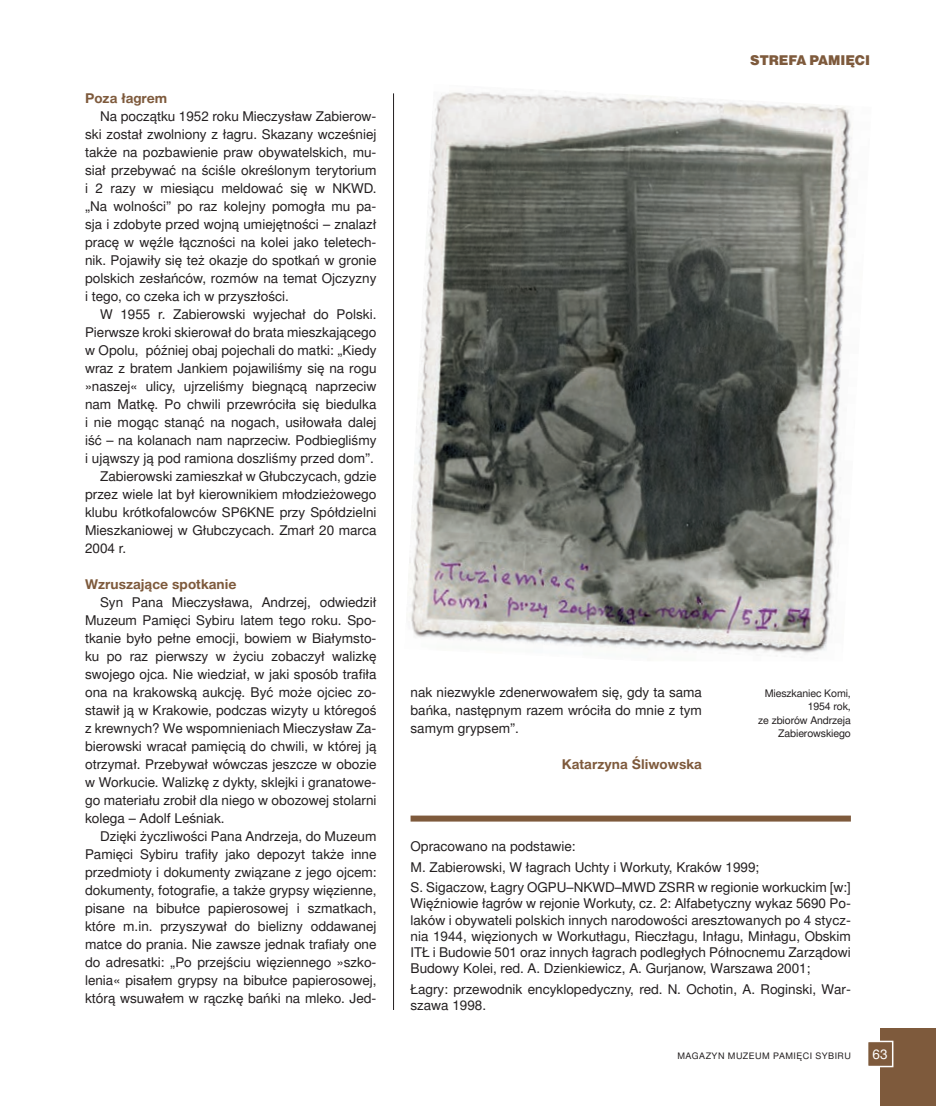
<style>
.page{position:relative;width:936px;height:1106px;background:#fff}
.page>*{position:absolute;margin:0;border:0;box-sizing:border-box;transform-origin:0 0}
.Art_Text{font:13.5px/18px "Switzer TTEFN";color:#231f20;text-align:justify}
.t1{font:700 13.5px "Switzer TTEFN";color:#7e5a3c}
.t2{font:13.5px "Switzer TTEFN Black";letter-spacing:-.005em;color:#7e5a3c}
.t3{font:13.5px "Switzer TTEFN";color:#fff}
.podpis_foto{font:10.5px/13.5px "Switzer TTEFN";letter-spacing:-.01em;color:#231f20;text-align:right}
.t4{font:9px "Switzer TTEFN";letter-spacing:.05em;color:#231f20}
</style>
<div class="page">
<div style="left:880px;top:1028px;width:55px;height:78px;background:#7e5a3c"></div>
<div style="left:867px;top:1041px;width:25px;height:25px;background:#7e5a3c"></div>
<div style="left:866px;top:1040px;width:27px;height:27px;border:2px solid #fff"></div>
<hr style="left:393px;top:93px;width:1px;height:917px;background:#231f20">
<img style="left:408px;top:92px;width:444px;height:562px">
<div style="left:410px;top:815px;width:440px;height:6px;background:#7e5a3c"></div>
<p class="t1" style="left:85px;top:90px;width:84px">Poza łagrem</p>
<p class="Art_Text" style="left:85px;top:108px;width:293px;text-indent:15px">Na początku 1952 roku Mieczysław Zabierow&shy;ski został zwolniony z łagru. Skazany wcześniej także na pozbawienie praw obywatelskich, mu&shy;siał przebywać na ściśle określonym terytorium i 2 razy w miesiącu meldować się w NKWD. „Na wolności” po raz kolejny pomogła mu pa&shy;sja i zdobyte przed wojną umiejętności – znalazł pracę w węźle łączności na kolei jako teletech&shy;nik. Pojawiły się też okazje do spotkań w gronie polskich zesłańców, rozmów na temat Ojczyzny i tego, co czeka ich w przyszłości.</p>
<p class="Art_Text" style="left:85px;top:306px;width:293px;text-indent:15px">W 1955 r. Zabierowski wyjechał do Polski.<br>Pierwsze kroki skierował do brata mieszkającego w Opolu, później obaj pojechali do matki: „Kiedy wraz z bratem Jankiem pojawiliśmy się na rogu »naszej« ulicy, ujrzeliśmy biegnącą naprzeciw nam Matkę. Po chwili przewróciła się biedulka i nie mogąc stanąć na nogach, usiłowała dalej iść – na kolanach nam naprzeciw. Podbiegliśmy i ująwszy ją pod ramiona doszliśmy przed dom”.</p>
<p class="Art_Text" style="left:85px;top:467px;width:293px;text-indent:15px">Zabierowski zamieszkał w Głubczycach, gdzie przez wiele lat był kierownikiem młodzieżowego klubu krótkofalowców SP6KNE przy Spółdzielni Mieszkaniowej w Głubczycach. Zmarł 20 marca 2004 r.</p>
<p class="t1" style="left:85px;top:576px;width:153px">Wzruszające spotkanie</p>
<p class="Art_Text" style="left:85px;top:593px;width:293px;text-indent:15px">Syn Pana Mieczysława, Andrzej, odwiedził Muzeum Pamięci Sybiru latem tego roku. Spo&shy;tkanie było pełne emocji, bowiem w Białymsto&shy;ku po raz pierwszy w życiu zobaczył walizkę swojego ojca. Nie wiedział, w jaki sposób trafiła ona na krakowską aukcję. Być może ojciec zo&shy;stawił ją w Krakowie, podczas wizyty u któregoś z krewnych? We wspomnieniach Mieczysław Za&shy;bierowski wracał pamięcią do chwili, w której ją otrzymał. Przebywał wówczas jeszcze w obozie w Workucie. Walizkę z dykty, sklejki i granatowe&shy;go materiału zrobił dla niego w obozowej stolarni kolega – Adolf Leśniak.</p>
<p class="Art_Text" style="left:85px;top:827px;width:293px;text-indent:15px">Dzięki życzliwości Pana Andrzeja, do Muzeum Pamięci Sybiru trafiły jako depozyt także inne przedmioty i dokumenty związane z jego ojcem: dokumenty, fotografie, a także grypsy więzienne, pisane na bibułce papierosowej i szmatkach, które m.in. przyszywał do bielizny oddawanej matce do prania. Nie zawsze jednak trafiały one do adresatki: „Po przejściu więziennego »szko&shy;lenia« pisałem grypsy na bibułce papierosowej, którą wsuwałem w rączkę bańki na mleko. Jed-</p>
<p class="t2" style="left:750px;top:52px;width:121px">STREFA PAMIĘCI</p>
<p class="Art_Text" style="left:410px;top:683px;width:293px">nak niezwykle zdenerwowałem się, gdy ta sama bańka, następnym razem wróciła do mnie z tym samym grypsem”.</p>
<p class="t1" style="left:561px;top:756px;width:142px">Katarzyna Śliwowska</p>
<p class="podpis_foto" style="left:758px;top:686px;width:94px">Mieszkaniec Komi,<br>1954 rok,<br>ze zbiorów Andrzeja<br>Zabierowskiego</p>
<p class="Art_Text" style="left:410px;top:838px;width:166px">Opracowano na podstawie:</p>
<p class="Art_Text" style="left:410px;top:858px;width:350px">M. Zabierowski, W łagrach Uchty i Workuty, Kraków 1999;</p>
<p class="Art_Text" style="left:410px;top:879px;width:442px;line-height:16.2px">S. Sigaczow, Łagry OGPU–NKWD–MWD ZSRR w regionie workuckim [w:] Więźniowie łagrów w rejonie Workuty, cz. 2: Alfabetyczny wykaz 5690 Po&shy;laków i obywateli polskich innych narodowości aresztowanych po 4 stycz&shy;nia 1944, więzionych w Workutłagu, Rieczłagu, Inłagu, Minłagu, Obskim ITŁ i Budowie 501 oraz innych łagrach podległych Północnemu Zarządowi Budowy Kolei, red. A. Dzienkiewicz, A. Gurjanow, Warszawa 2001;</p>
<p class="Art_Text" style="left:410px;top:981px;width:442px;line-height:16.2px">Łagry: przewodnik encyklopedyczny, red. N. Ochotin, A. Roginski, War&shy;szawa 1998.</p>
<p class="t4" style="left:677px;top:1050px;width:175px">MAGAZYN MUZEUM PAMIĘCI SYBIRU</p>
<p class="t3" style="left:872px;top:1046px;width:17px">63</p>
</div>
